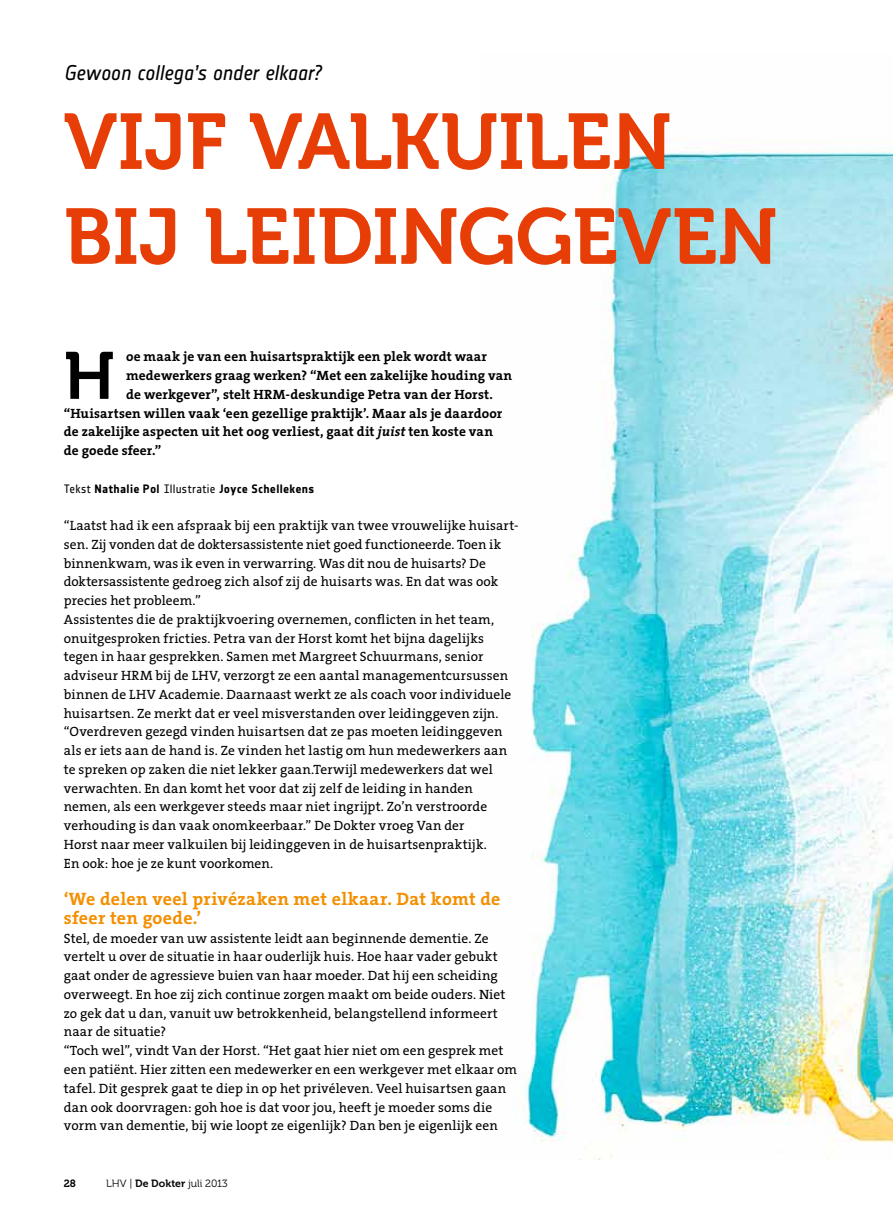
<style>
.page{position:relative;width:893px;height:1212px;background:#fff}
.page>*{position:absolute;margin:0;border:0;box-sizing:border-box;transform-origin:0 0}
.t1{font:78.3px/94.9px "Museo 700";letter-spacing:-.005em;color:#e73e07}
.t2{font:66.3px "Museo 700";color:#000}
.t3{font:italic 21px "Notes Esa";letter-spacing:-.01em;color:#000}
.t4{font:700 18px/18.8px "The Serif B7";letter-spacing:.015em;color:#f38f00}
.t5{font:13.5px/18.8px "The Serif B5 Plain";letter-spacing:.005em;color:#000}
.t6{font:700 13.5px "The Serif B7";letter-spacing:.005em;color:#000}
.t7{font:700 12px "Notes Esa";letter-spacing:.025em;color:#000}
.t8{font:10.5px "Museo 300";color:#000}
.t9{font:10.5px "Museo 700";color:#000}
.s1{font-style:italic}
.s2{font-weight:400}
.s3{font-family:"Museo 700"}
</style>
<div class="page">
<img style="left:515px;top:147px;width:378px;height:1012px">
<h3 class="t3" style="left:64px;top:60px;width:259px">Gewoon collega’s onder elkaar?</h3>
<h1 class="t1" style="left:64px;top:95px;width:716px">VIJF VALKUILEN<br>BIJ LEIDINGGEVEN</h1>
<h2 class="t2" style="left:64px;top:339px;width:53px">H</h2>
<p class="t6" style="left:126px;top:349px;width:363px">oe maak je van een huisartspraktijk een plek wordt waar</p>
<p class="t6" style="left:126px;top:368px;width:388px">medewerkers graag werken? “Met een zakelijke houding van</p>
<p class="t6" style="left:126px;top:387px;width:368px">de werkgever”, stelt HRM-deskundige Petra van der Horst.</p>
<p class="t6" style="left:64px;top:406px;width:440px">“Huisartsen willen vaak ‘een gezellige praktijk’. Maar als je daardoor</p>
<p class="t6" style="left:64px;top:424px;width:431px">de zakelijke aspecten uit het oog verliest, gaat dit <span class="s1">juist</span> ten koste van</p>
<p class="t6" style="left:64px;top:443px;width:99px">de goede sfeer.”</p>
<p class="t7" style="left:64px;top:481px;width:252px"><span class="s2">Tekst</span> Nathalie Pol <span class="s2">Illustratie</span> Joyce Schellekens</p>
<p class="t5" style="left:64px;top:517px;width:456px">“Laatst had ik een afspraak bij een praktijk van twee vrouwelijke huisart&shy;sen. Zij vonden dat de doktersassistente niet goed functioneerde. Toen ik binnenkwam, was ik even in verwarring. Was dit nou de huisarts? De doktersassistente gedroeg zich alsof zij de huisarts was. En dat was ook precies het probleem.”<br>Assistentes die de praktijkvoering overnemen, conflicten in het team, onuitgesproken fricties. Petra van der Horst komt het bijna dagelijks tegen in haar gesprekken. Samen met Margreet Schuurmans, senior adviseur HRM bij de LHV, verzorgt ze een aantal managementcursussen binnen de LHV Academie. Daarnaast werkt ze als coach voor individuele huisartsen. Ze merkt dat er veel misverstanden over leidinggeven zijn. “Overdreven gezegd vinden huisartsen dat ze pas moeten leidinggeven als er iets aan de hand is. Ze vinden het lastig om hun medewerkers aan te spreken op zaken die niet lekker gaan.Terwijl medewerkers dat wel verwachten. En dan komt het voor dat zij zelf de leiding in handen nemen, als een werkgever steeds maar niet ingrijpt. Zo’n verstroorde verhouding is dan vaak onomkeerbaar.” De Dokter vroeg Van der<br>Horst naar meer valkuilen bij leidinggeven in de huisartsenpraktijk.<br>En ook: hoe je ze kunt voorkomen.</p>
<h3 class="t4" style="left:64px;top:890px;width:438px">‘We delen veel privézaken met elkaar. Dat komt de sfeer ten goede.’</h3>
<p class="t5" style="left:64px;top:929px;width:455px">Stel, de moeder van uw assistente leidt aan beginnende dementie. Ze vertelt u over de situatie in haar ouderlijk huis. Hoe haar vader gebukt gaat onder de agressieve buien van haar moeder. Dat hij een scheiding overweegt. En hoe zij zich continue zorgen maakt om beide ouders. Niet zo gek dat u dan, vanuit uw betrokkenheid, belangstellend informeert naar de situatie?<br>“Toch wel”, vindt Van der Horst. “Het gaat hier niet om een gesprek met een patiënt. Hier zitten een medewerker en een werkgever met elkaar om tafel. Dit gesprek gaat te diep in op het privéleven. Veel huisartsen gaan dan ook doorvragen: goh hoe is dat voor jou, heeft je moeder soms die vorm van dementie, bij wie loopt ze eigenlijk? Dan ben je eigenlijk een</p>
<p class="t9" style="left:64px;top:1177px;width:14px">28</p>
<p class="t8" style="left:106px;top:1177px;width:123px">LHV | <span class="s3">DE DOKTER</span> juli 2013</p>
</div>
